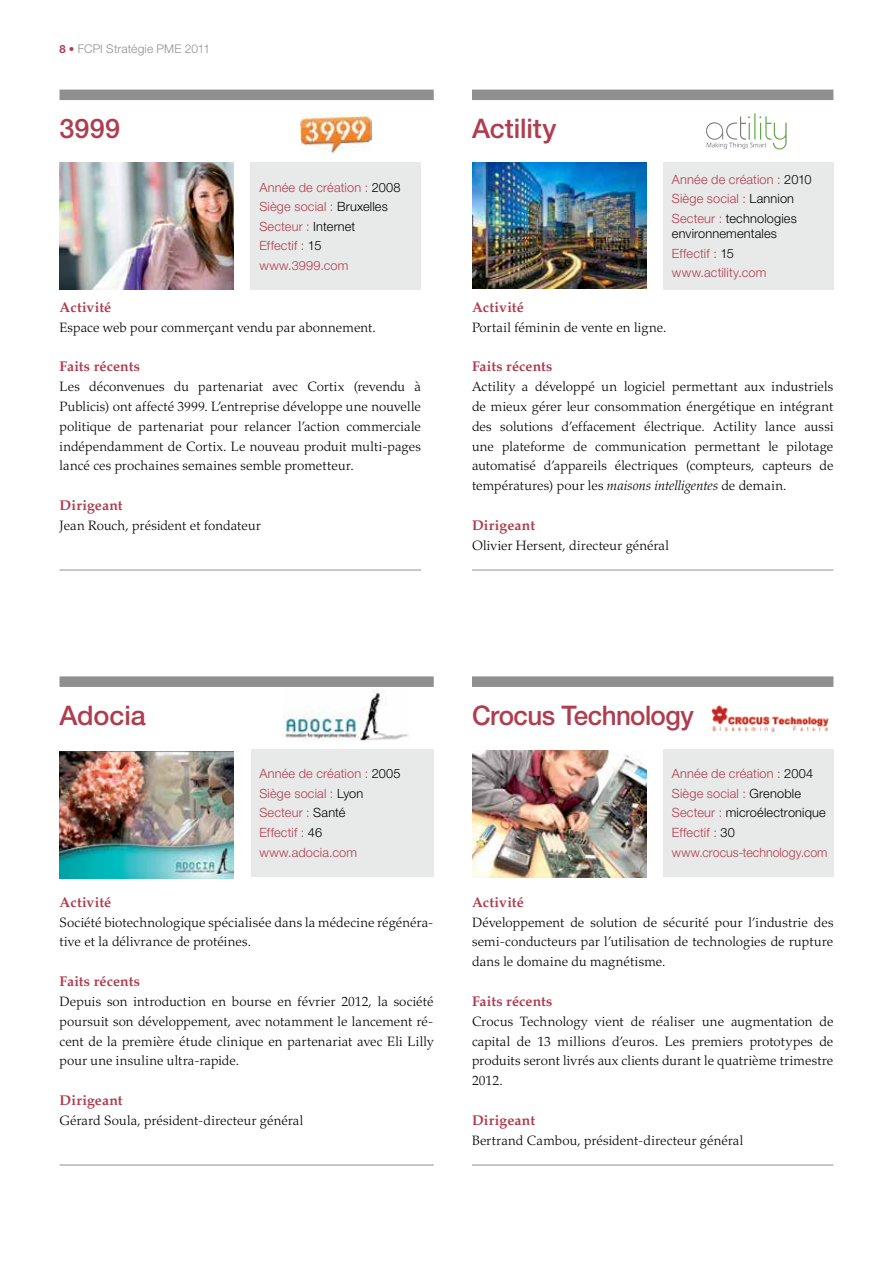
<style>
.page{position:relative;width:893px;height:1263px;background:#fff}
.page>*{position:absolute;margin:0;border:0;box-sizing:border-box;transform-origin:0 0}
.t1{font:500 27px "Helvetica Neue LT Std";letter-spacing:-.01em;color:#b03d4f}
.t2{font:500 27px "Helvetica Neue LT Std";letter-spacing:-.01em;color:#b03d4f;scale:.96 1}
.t3{font:700 14.1px "Palatino LT";letter-spacing:.01em;color:#b03d4f}
.t4{font:300 13.5px/19.8px "Palatino LT";letter-spacing:.01em;color:#000;text-align:justify}
.t5{font:300 12.75px/19.5px "Helvetica Neue LT Std";letter-spacing:.015em;color:#b03d4f}
.t6{font:300 12px "Helvetica Neue LT Std";letter-spacing:.005em;color:#8e9090}
.s1{font-weight:700;font-size:11.25px;color:#b03d4f}
.s2{color:#000}
.s3{font-style:italic}
</style>
<div class="page">
<img style="left:300px;top:117px;width:71px;height:36px">
<img style="left:706px;top:113px;width:81px;height:36px">
<img style="left:710px;top:143px;width:43px;height:4px">
<img style="left:283px;top:689px;width:126px;height:52px">
<img style="left:712px;top:706px;width:117px;height:26px">
<div style="left:251px;top:749px;width:183px;height:128px;background:#e8e9e9"></div>
<div style="left:663px;top:749px;width:170px;height:128px;background:#e8e9e9"></div>
<div style="left:251px;top:162px;width:170px;height:128px;background:#e8e9e9"></div>
<div style="left:663px;top:162px;width:170px;height:128px;background:#e8e9e9"></div>
<div style="left:60px;top:90px;width:374px;height:10px;background:#8e9090"></div>
<div style="left:472px;top:90px;width:361px;height:10px;background:#8e9090"></div>
<div style="left:60px;top:676px;width:374px;height:11px;background:#8e9090"></div>
<div style="left:472px;top:676px;width:361px;height:11px;background:#8e9090"></div>
<hr style="left:60px;top:570px;width:361px;height:1px;background:#8e9090">
<hr style="left:472px;top:570px;width:361px;height:1px;background:#8e9090">
<hr style="left:60px;top:1164px;width:374px;height:1px;background:#8e9090">
<hr style="left:472px;top:1164px;width:361px;height:1px;background:#8e9090">
<img style="left:60px;top:162px;width:174px;height:128px">
<img style="left:60px;top:751px;width:174px;height:128px">
<img style="left:472px;top:750px;width:174px;height:128px">
<img style="left:472px;top:162px;width:174px;height:126px">
<p class="t6" style="left:60px;top:42px;width:152px"><span class="s1">8 •</span> FCPI Stratégie PME 2011</p>
<h1 class="t1" style="left:60px;top:113px;width:62px">3999</h1>
<h1 class="t1" style="left:472px;top:113px;width:86px">Actility</h1>
<p class="t5" style="left:259px;top:177px;width:143px">Année de création : <span class="s2">2008<br></span>Siège social : <span class="s2">Bruxelles<br></span>Secteur : <span class="s2">Internet<br></span>Effectif : <span class="s2">15 </span>www.3999.com</p>
<p class="t5" style="left:672px;top:169px;width:141px">Année de création : <span class="s2">2010<br></span>Siège social : <span class="s2">Lannion<br></span>Secteur : <span class="s2">technologies</span></p>
<p class="t5" style="left:672px;top:224px;width:107px"><span class="s2">environnementales<br></span>Effectif : <span class="s2">15 </span>www.actility.com</p>
<p class="t3" style="left:60px;top:299px;width:53px">Activité</p>
<p class="t4" style="left:60px;top:317px;width:318px">Espace web pour commerçant vendu par abonnement.</p>
<p class="t3" style="left:60px;top:358px;width:82px">Faits récents</p>
<p class="t4" style="left:60px;top:377px;width:363px">Les déconvenues du partenariat avec Cortix (revendu à Publicis) ont affecté 3999. L’entreprise développe une nouvelle politique de partenariat pour relancer l’action commerciale indépendamment de Cortix. Le nouveau produit multi-pages lancé ces prochaines semaines semble prometteur.</p>
<p class="t3" style="left:60px;top:497px;width:65px">Dirigeant</p>
<p class="t4" style="left:60px;top:516px;width:203px">Jean Rouch, président et fondateur</p>
<p class="t3" style="left:472px;top:299px;width:53px">Activité</p>
<p class="t4" style="left:472px;top:317px;width:196px">Portail féminin de vente en ligne.</p>
<p class="t3" style="left:472px;top:358px;width:82px">Faits récents</p>
<p class="t4" style="left:472px;top:377px;width:363px">Actility a développé un logiciel permettant aux industriels de mieux gérer leur consommation énergétique en intégrant des solutions d’effacement électrique. Actility lance aussi une plateforme de communication permettant le pilotage automatisé d’appareils électriques (compteurs, capteurs de températures) pour les <span class="s3">maisons intelligentes</span> de demain.</p>
<p class="t3" style="left:472px;top:517px;width:65px">Dirigeant</p>
<p class="t4" style="left:472px;top:535px;width:199px">Olivier Hersent, directeur général</p>
<h1 class="t1" style="left:60px;top:699px;width:88px">Adocia</h1>
<h1 class="t2" style="left:472px;top:699px;width:233px">Crocus Technology</h1>
<p class="t5" style="left:259px;top:764px;width:143px">Année de création : <span class="s2">2005<br></span>Siège social : <span class="s2">Lyon<br></span>Secteur : <span class="s2">Santé<br></span>Effectif : <span class="s2">46 </span>www.adocia.com</p>
<p class="t5" style="left:672px;top:764px;width:157px">Année de création : <span class="s2">2004<br></span>Siège social : <span class="s2">Grenoble<br></span>Secteur : <span class="s2">microélectronique<br></span>Effectif : <span class="s2">30 </span>www.crocus-technology.com</p>
<p class="t3" style="left:60px;top:894px;width:53px">Activité</p>
<p class="t4" style="left:60px;top:912px;width:376px">Société biotechnologique spécialisée dans la médecine régénéra&shy;tive et la délivrance de protéines.</p>
<p class="t3" style="left:60px;top:973px;width:82px">Faits récents</p>
<p class="t4" style="left:60px;top:992px;width:376px">Depuis son introduction en bourse en février 2012, la société poursuit son développement, avec notamment le lancement ré&shy;cent de la première étude clinique en partenariat avec Eli Lilly pour une insuline ultra-rapide.</p>
<p class="t3" style="left:60px;top:1092px;width:65px">Dirigeant</p>
<p class="t4" style="left:60px;top:1111px;width:245px">Gérard Soula, président-directeur général</p>
<p class="t3" style="left:472px;top:894px;width:53px">Activité</p>
<p class="t4" style="left:472px;top:912px;width:363px">Développement de solution de sécurité pour l’industrie des semi-conducteurs par l’utilisation de technologies de rupture dans le domaine du magnétisme.</p>
<p class="t3" style="left:472px;top:993px;width:82px">Faits récents</p>
<p class="t4" style="left:472px;top:1011px;width:363px">Crocus Technology vient de réaliser une augmentation de capital de 13 millions d’euros. Les premiers prototypes de produits seront livrés aux clients durant le quatrième trimestre 2012.</p>
<p class="t3" style="left:472px;top:1112px;width:65px">Dirigeant</p>
<p class="t4" style="left:472px;top:1130px;width:273px">Bertrand Cambou, président-directeur général</p>
</div>
